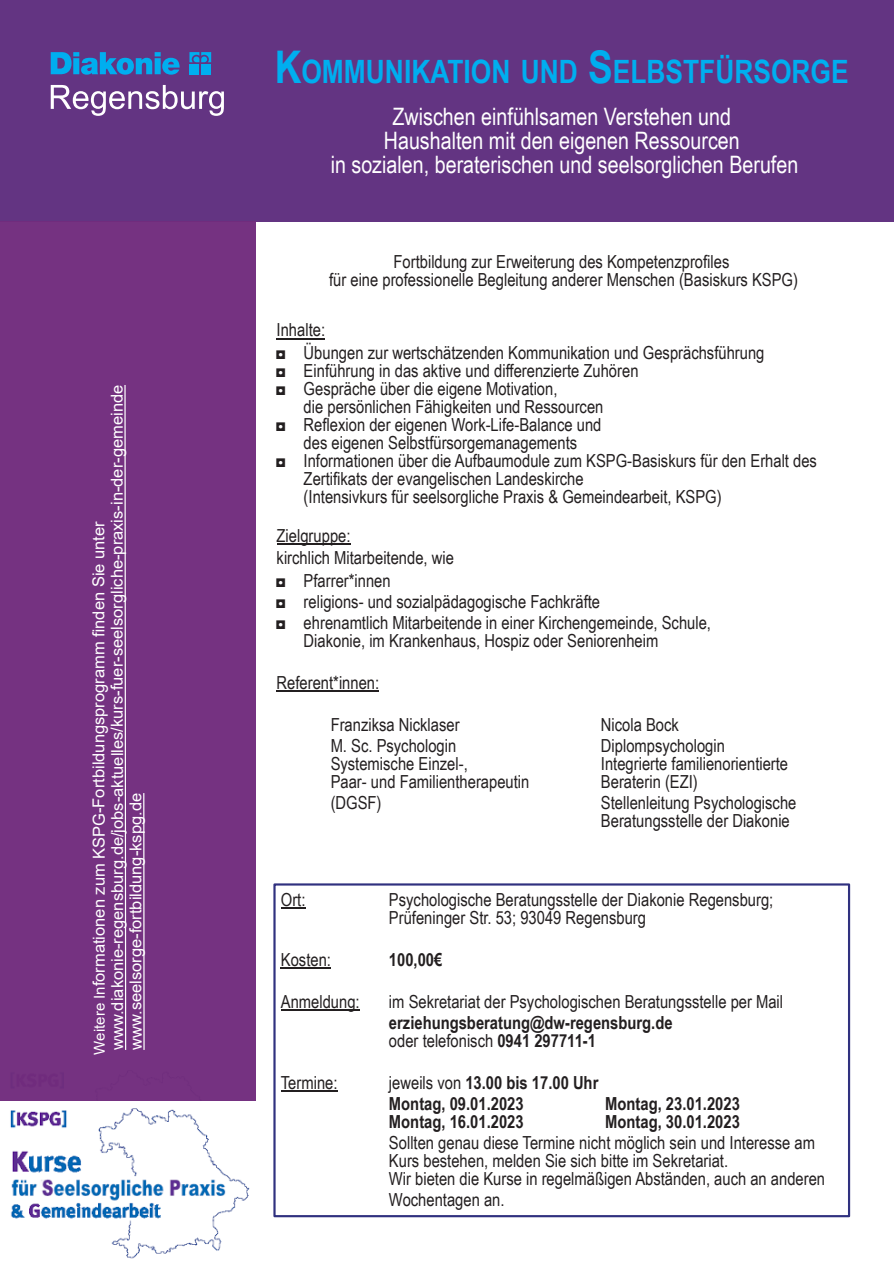
<style>
.page{position:relative;width:894px;height:1263px;background:#fff}
.page>*{position:absolute;margin:0;border:0;box-sizing:border-box;transform-origin:0 0}
.t1{font:700 32.1px "Arial Narrow";color:#00aeef}
.t2{font:24px/24px "Arial Narrow";color:#fff;text-align:center}
.t3{font:18px/18px "Arial Narrow";color:#231f20}
.t4{font:700 18px/18px "Arial Narrow";color:#231f20}
.t5{font:16.5px/18.5px "Arial";color:#fff}
.s1{font-size:15px}
.s2{font-size:45px}
.s3{font-weight:400}
</style>
<div class="page">
<div style="left:273px;top:883px;width:576px;height:334px;border:2px solid #30317f"></div>
<div style="left:0;top:0;width:893px;height:221px;background:#5e2e7e"></div>
<div style="left:0;top:221px;width:255px;height:1038px;background:#712c7d"></div>
<img style="left:0;top:1101px;width:255px;height:158px">
<hr style="left:276px;top:338px;width:49px;height:1px;background:#231f20">
<hr style="left:276px;top:543px;width:74px;height:2px;background:#231f20">
<hr style="left:276px;top:690px;width:103px;height:2px;background:#231f20">
<svg style="left:124px;top:385px;width:2px;height:665px"></svg>
<hr style="left:143px;top:793px;width:2px;height:257px;background:#fff">
<svg style="left:51px;top:52px;width:128px;height:23px"></svg>
<svg style="left:189px;top:52px;width:22px;height:10px"></svg>
<div style="left:189px;top:64px;width:10px;height:10px;background:#00aeef"></div>
<div style="left:201px;top:64px;width:10px;height:10px;background:#00aeef"></div>
<svg style="left:51px;top:85px;width:173px;height:31px"></svg>
<svg style="left:281px;top:908px;width:24px;height:1px"></svg>
<hr style="left:281px;top:968px;width:50px;height:1px;background:#231f20">
<hr style="left:281px;top:1010px;width:78px;height:1px;background:#231f20">
<hr style="left:281px;top:1091px;width:56px;height:1px;background:#231f20">
<p class="t5" style="left:91px;top:1054px;width:671px;rotate:-90deg"><span class="s1">Weitere In</span>formationen zum KSPG-Fortbildungsprogramm finden Sie unter www.diakonie-regensburg.de/jobs-aktuelles/kurs-fuer-seelsorgliche-praxis-in-der-gemeinde www.seelsorge-fortbildung-kspg.de</p>
<h1 class="t1" style="left:275px;top:60px;width:575px"><span class="s2">K</span>OMMUNIKATION UND <span class="s2">S</span>ELBSTFÜRSORGE</h1>
<h2 class="t2" style="left:330px;top:107px;width:469px">Zwischen einfühlsamen Verstehen und<br>Haushalten mit den eigenen Ressourcen<br>in sozialen, beraterischen und seelsorglichen Berufen</h2>
<p class="t3" style="left:329px;top:254px;width:470px;text-align:center">Fortbildung zur Erweiterung des Kompetenzprofiles<br>für eine professionelle Begleitung anderer Menschen (Basiskurs KSPG)</p>
<p class="t3" style="left:276px;top:320px;width:489px;line-height:22.5px">Inhalte:<br>◘ Übungen zur wertschätzenden Kommunikation und Gesprächsführung</p>
<p class="t3" style="left:276px;top:363px;width:363px">◘ Einführung in das aktive und differenzierte Zuhören</p>
<p class="t3" style="left:276px;top:381px;width:282px">◘ Gespräche über die eigene Motivation,</p>
<p class="t3" style="left:303px;top:399px;width:301px">die persönlichen Fähigkeiten und Ressourcen</p>
<p class="t3" style="left:276px;top:417px;width:326px">◘ Reflexion der eigenen Work-Life-Balance und</p>
<p class="t3" style="left:303px;top:435px;width:275px">des eigenen Selbstfürsorgemanagements</p>
<p class="t3" style="left:276px;top:453px;width:541px">◘ Informationen über die Aufbaumodule zum KSPG-Basiskurs für den Erhalt des</p>
<p class="t3" style="left:303px;top:471px;width:281px">Zertifikats der evangelischen Landeskirche</p>
<p class="t3" style="left:303px;top:489px;width:419px">(Intensivkurs für seelsorgliche Praxis &amp; Gemeindearbeit, KSPG)</p>
<p class="t3" style="left:276px;top:526px;width:436px;line-height:21.8px">Zielgruppe:<br>kirchlich Mitarbeitende, wie<br>◘ Pfarrer*innen<br>◘ religions- und sozialpädagogische Fachkräfte<br>◘ ehrenamtlich Mitarbeitende in einer Kirchengemeinde, Schule,</p>
<p class="t3" style="left:303px;top:633px;width:356px">Diakonie, im Krankenhaus, Hospiz oder Seniorenheim</p>
<p class="t3" style="left:276px;top:675px;width:104px">Referent*innen:</p>
<p class="t3" style="left:330px;top:717px;width:130px">Franziksa Nicklaser</p>
<p class="t3" style="left:600px;top:717px;width:79px">Nicola Bock</p>
<p class="t3" style="left:330px;top:738px;width:127px">M. Sc. Psychologin</p>
<p class="t3" style="left:600px;top:738px;width:125px">Diplompsychologin</p>
<p class="t3" style="left:330px;top:756px;width:139px">Systemische Einzel-,</p>
<p class="t3" style="left:600px;top:756px;width:189px">Integrierte familienorientierte</p>
<p class="t3" style="left:330px;top:774px;width:200px">Paar- und Familientherapeutin</p>
<p class="t3" style="left:600px;top:774px;width:98px">Beraterin (EZI)</p>
<p class="t3" style="left:330px;top:795px;width:52px">(DGSF)</p>
<p class="t3" style="left:600px;top:795px;width:197px">Stellenleitung Psychologische<br>Beratungsstelle der Diakonie</p>
<p class="t3" style="left:281px;top:892px;width:26px">Ort:</p>
<p class="t3" style="left:389px;top:892px;width:386px">Psychologische Beratungsstelle der Diakonie Regensburg;<br>Prüfeninger Str. 53; 93049 Regensburg</p>
<p class="t3" style="left:281px;top:952px;width:52px">Kosten:</p>
<p class="t4" style="left:389px;top:952px;width:55px">100,00€</p>
<p class="t3" style="left:281px;top:994px;width:80px">Anmeldung:</p>
<p class="t3" style="left:389px;top:994px;width:395px">im Sekretariat der Psychologischen Beratungsstelle per Mail</p>
<p class="t4" style="left:389px;top:1015px;width:285px">erziehungsberatung@dw-regensburg.de <span class="s3">oder telefonisch</span> 0941 297711-1</p>
<p class="t3" style="left:281px;top:1075px;width:58px">Termine:</p>
<p class="t4" style="left:389px;top:1074px;width:211px;line-height:21px"><span class="s3">jeweils von</span> 13.00 bis 17.00 Uhr<br>Montag, 09.01.2023</p>
<p class="t4" style="left:605px;top:1096px;width:136px">Montag, 23.01.2023</p>
<p class="t4" style="left:389px;top:1114px;width:136px">Montag, 16.01.2023</p>
<p class="t4" style="left:605px;top:1114px;width:136px">Montag, 30.01.2023</p>
<p class="t3" style="left:389px;top:1135px;width:437px">Sollten genau diese Termine nicht möglich sein und Interesse am<br>Kurs bestehen, melden Sie sich bitte im Sekretariat.<br>Wir bieten die Kurse in regelmäßigen Abständen, auch an anderen</p>
<p class="t3" style="left:389px;top:1192px;width:117px">Wochentagen an.</p>
</div>
